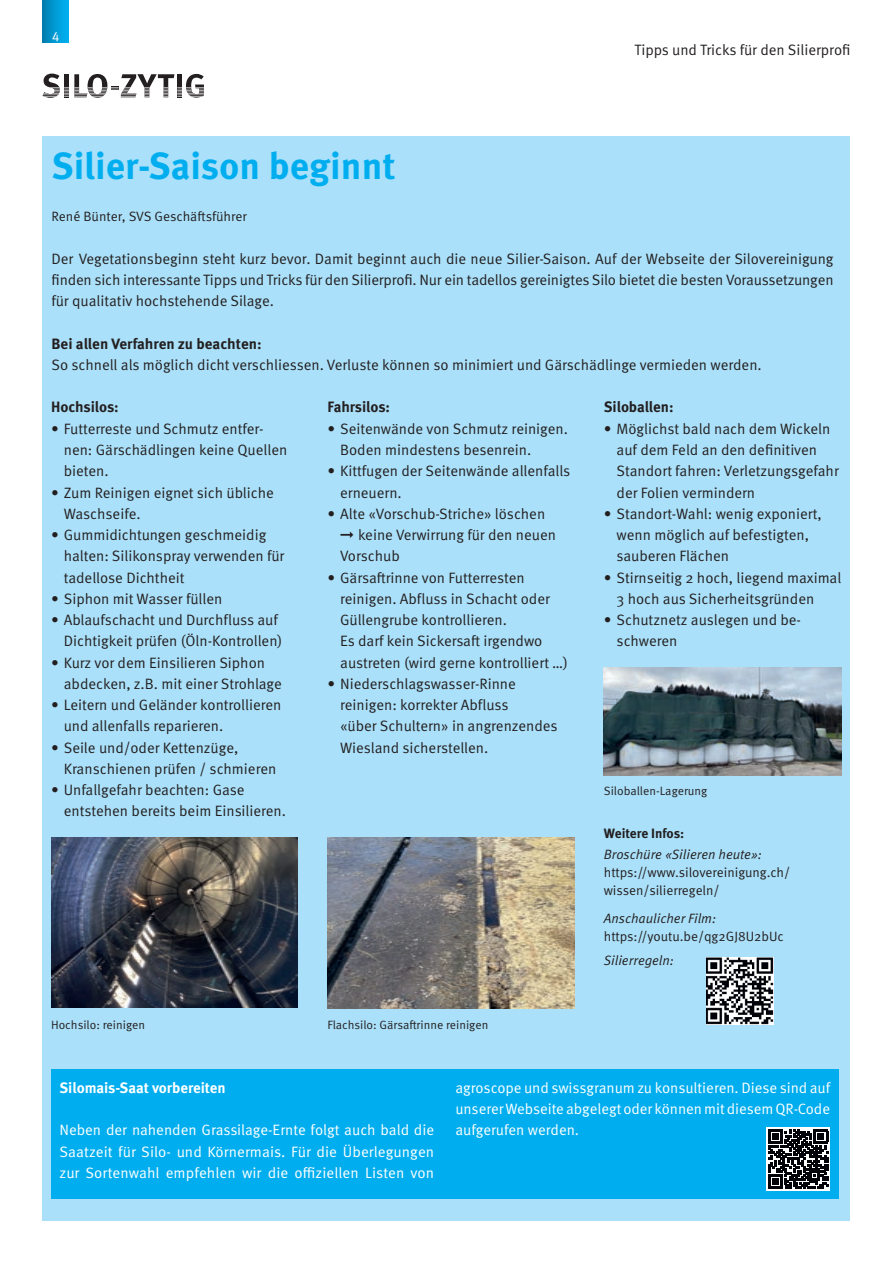
<style>
.page{position:relative;width:893px;height:1263px;background:#fff}
.page>*{position:absolute;margin:0;border:0;box-sizing:border-box;transform-origin:0 0}
.t1{font:700 37.5px "Meta Pro";color:#00aeef}
.t2{font:15px/21.3px "Meta Pro Norm";color:#231f20}
.t3{font:15px/21.3px "Meta Pro Norm";color:#fff;text-align:justify}
.t4{font:700 15px "Meta Pro";letter-spacing:-.005em;color:#231f20}
.t5{font:700 15px "Meta Pro";color:#fff}
.t6{font:13.5px/18px "Meta Pro Norm";color:#231f20}
.t7{font:13.5px "Meta Pro Norm Ita";color:#231f20}
.t8{font:700 13.5px "Meta Pro";letter-spacing:-.005em;color:#231f20}
.t9{font:12px "Meta Pro Norm";color:#231f20}
.t10{font:12px "Meta Plus Normal Caps";color:#fff}
</style>
<div class="page">
<svg style="left:43px;top:74px;width:161px;height:24px"></svg>
<svg style="left:43px;top:0;width:25px;height:43px"></svg>
<div style="left:43px;top:136px;width:807px;height:1084px;background:#aae0f9"></div>
<img style="left:51px;top:838px;width:247px;height:170px">
<img style="left:327px;top:837px;width:247px;height:171px">
<img style="left:604px;top:668px;width:238px;height:108px">
<img style="left:707px;top:958px;width:66px;height:66px">
<div style="left:51px;top:1069px;width:787px;height:130px;background:#00aeef"></div>
<div style="left:766px;top:1127px;width:64px;height:64px;background:#fff"></div>
<svg style="left:768px;top:1129px;width:60px;height:60px"></svg>
<div style="left:773px;top:1178px;width:6px;height:7px;background:#000208"></div>
<p class="t10" style="left:52px;top:30px;width:8px">4</p>
<h1 class="t1" style="left:51px;top:136px;width:346px">Silier-Saison beginnt</h1>
<p class="t6" style="left:51px;top:207px;width:197px">René Bünter, SVS Geschäftsführer</p>
<p class="t2" style="left:634px;top:38px;width:218px">Tipps und Tricks für den Silierprofi</p>
<p class="t2" style="left:51px;top:247px;width:784px;text-align:justify">Der Vegetationsbeginn steht kurz bevor. Damit beginnt auch die neue Silier-Saison. Auf der Webseite der Silovereinigung finden sich interessante Tipps und Tricks für den Silierprofi. Nur ein tadellos gereinigtes Silo bietet die besten Voraussetzungen für qualitativ hochstehende Silage.</p>
<p class="t4" style="left:51px;top:332px;width:212px">Bei allen Verfahren zu beachten:</p>
<p class="t2" style="left:51px;top:353px;width:712px">So schnell als möglich dicht verschliessen. Verluste können so minimiert und Gärschädlinge vermieden werden.</p>
<p class="t4" style="left:51px;top:396px;width:69px">Hochsilos:</p>
<p class="t2" style="left:64px;top:417px;width:225px;text-indent:-13px">• Futterreste und Schmutz entfer&shy;nen: Gärschädlingen keine Quellen bieten.</p>
<p class="t2" style="left:64px;top:481px;width:212px;text-indent:-13px">• Zum Reinigen eignet sich übliche<br>Waschseife.</p>
<p class="t2" style="left:64px;top:523px;width:222px;text-indent:-13px">• Gummidichtungen geschmeidig halten: Silikonspray verwenden für tadellose Dichtheit</p>
<p class="t2" style="left:51px;top:587px;width:173px">• Siphon mit Wasser füllen</p>
<p class="t2" style="left:51px;top:608px;width:233px;text-align:right">• Ablaufschacht und Durchfluss auf<br>Dichtigkeit prüfen (Öln-Kontrollen)</p>
<p class="t2" style="left:64px;top:651px;width:220px;text-indent:-13px">• Kurz vor dem Einsilieren Siphon abdecken, z.B. mit einer Strohlage</p>
<p class="t2" style="left:64px;top:693px;width:219px;text-indent:-13px">• Leitern und Geländer kontrollieren und allenfalls reparieren.</p>
<p class="t2" style="left:64px;top:736px;width:214px;text-indent:-13px">• Seile und/oder Kettenzüge,<br>Kranschienen prüfen / schmieren</p>
<p class="t2" style="left:64px;top:778px;width:224px;text-indent:-13px">• Unfallgefahr beachten: Gase entstehen bereits beim Einsilieren.</p>
<p class="t4" style="left:327px;top:396px;width:64px">Fahrsilos:</p>
<p class="t2" style="left:340px;top:417px;width:229px;text-indent:-13px">• Seitenwände von Schmutz reinigen.<br>Boden mindestens besenrein.</p>
<p class="t2" style="left:340px;top:459px;width:232px;text-indent:-13px">• Kittfugen der Seitenwände allenfalls erneuern.</p>
<p class="t2" style="left:340px;top:502px;width:217px;text-indent:-13px">• Alte «Vorschub-Striche» löschen ➞ keine Verwirrung für den neuen<br>Vorschub</p>
<p class="t2" style="left:340px;top:566px;width:229px;text-indent:-13px">• Gärsaftrinne von Futterresten reinigen. Abfluss in Schacht oder Güllengrube kontrollieren.<br>Es darf kein Sickersaft irgendwo austreten (wird gerne kontrolliert …)</p>
<p class="t2" style="left:340px;top:672px;width:219px;text-indent:-13px">• Niederschlagswasser-Rinne reinigen: korrekter Abfluss<br>«über Schultern» in angrenzendes<br>Wiesland sicherstellen.</p>
<p class="t9" style="left:51px;top:1016px;width:96px">Hochsilo: reinigen</p>
<p class="t9" style="left:327px;top:1016px;width:162px">Flachsilo: Gärsaftrinne reinigen</p>
<p class="t4" style="left:604px;top:396px;width:71px">Siloballen:</p>
<p class="t2" style="left:617px;top:417px;width:224px;text-indent:-13px">• Möglichst bald nach dem Wickeln auf dem Feld an den definitiven<br>Standort fahren: Verletzungsgefahr der Folien vermindern</p>
<p class="t2" style="left:617px;top:502px;width:207px;text-indent:-13px">• Standort-Wahl: wenig exponiert, wenn möglich auf befestigten, sauberen Flächen</p>
<p class="t2" style="left:617px;top:566px;width:226px;text-indent:-13px">• Stirnseitig 2 hoch, liegend maximal<br>3 hoch aus Sicherheitsgründen</p>
<p class="t2" style="left:617px;top:608px;width:184px;text-indent:-13px">• Schutznetz auslegen und be&shy;schweren</p>
<p class="t9" style="left:604px;top:782px;width:105px">Siloballen-Lagerung</p>
<p class="t8" style="left:604px;top:822px;width:82px">Weitere Infos:</p>
<p class="t7" style="left:604px;top:844px;width:160px">Broschüre «Silieren heute»:</p>
<p class="t6" style="left:604px;top:862px;width:188px">https://www.silovereinigung.ch/ wissen/silierregeln/</p>
<p class="t7" style="left:604px;top:908px;width:114px">Anschaulicher Film:</p>
<p class="t6" style="left:604px;top:926px;width:182px">https://youtu.be/qg2GJ8U2bUc</p>
<p class="t7" style="left:604px;top:950px;width:72px">Silierregeln:</p>
<p class="t5" style="left:60px;top:1076px;width:168px">Silomais-Saat vorbereiten</p>
<p class="t3" style="left:60px;top:1118px;width:376px">Neben der nahenden Grassilage-Ernte folgt auch bald die Saatzeit für Silo- und Körnermais. Für die Überlegungen zur Sortenwahl empfehlen wir die offiziellen Listen von</p>
<p class="t3" style="left:455px;top:1076px;width:376px">agroscope und swissgranum zu konsultieren. Diese sind auf unserer Webseite abgelegt oder können mit diesem QR-Code aufgerufen werden.</p>
</div>
